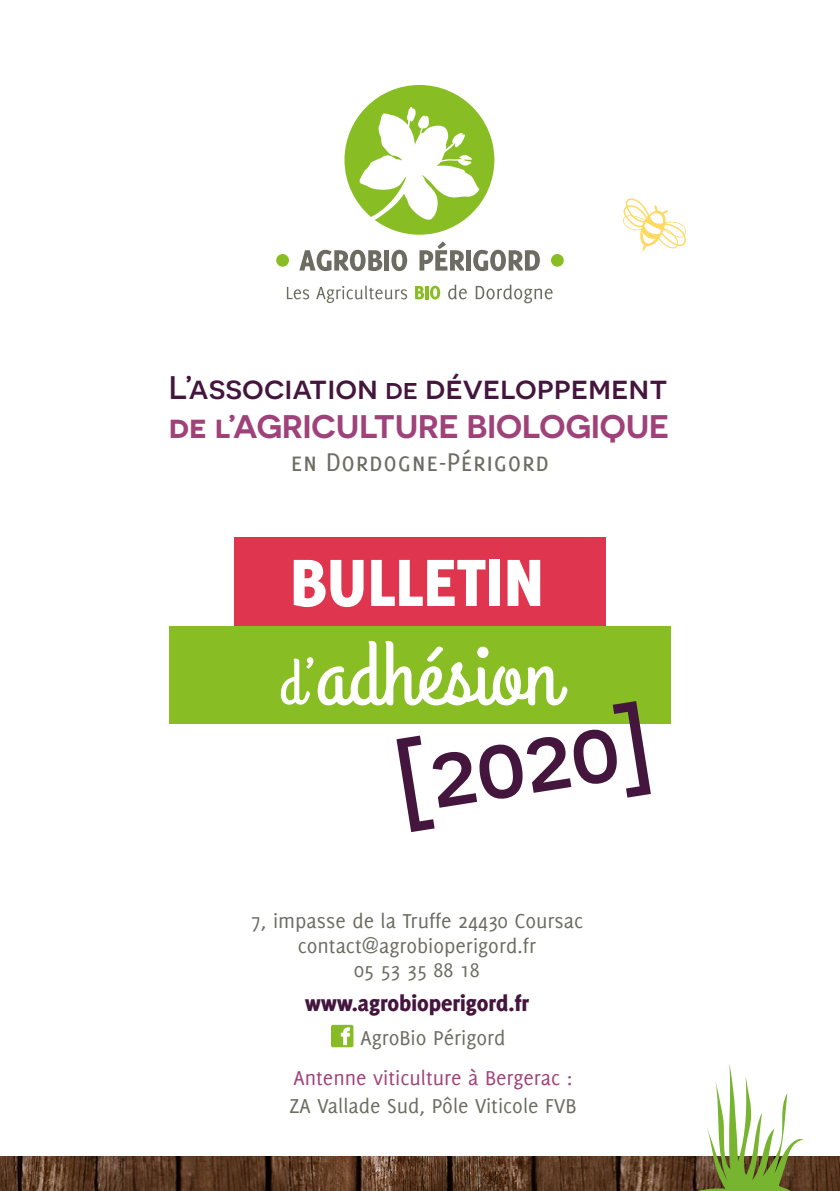
<style>
.page{position:relative;width:840px;height:1191px;background:#fff}
.page>*{position:absolute;margin:0;border:0;box-sizing:border-box;transform-origin:0 0}
.t1{font:93px "Grand Hotel";color:#fff}
.t2{font:500 93px "Novecentosanswide";color:#44163d}
.t3{font:800 73px "Delicious";color:#fff}
.t4{font:500 32.6px/39.2px "Novecentosanswide";color:#44163d}
.t5{font:28px "Delicious Small Caps";color:#6c6c63}
.t6{font:800 24px "Delicious";color:#44163d}
.t7{font:22px/24px "Delicious";color:#6c6c63;text-align:center}
.t8{font:22px "Delicious";color:#9f427a}
.s1{font-size:28.6px}
.s2{font-weight:600;color:#9f427a}
.s3{font-size:66.4px}
</style>
<div class="page">
<img style="left:0;top:1156px;width:839px;height:35px">
<svg style="left:344px;top:85px;width:150px;height:150px"></svg>
<div style="left:276px;top:254px;width:13px;height:13px;background:#89bd24;border-radius:50%"></div>
<svg style="left:299px;top:250px;width:83px;height:21px"></svg>
<div style="left:384px;top:250px;width:5px;height:20px;background:#6c6c63"></div>
<svg style="left:391px;top:250px;width:16px;height:21px"></svg>
<svg style="left:419px;top:241px;width:45px;height:29px"></svg>
<hr style="left:466px;top:250px;width:4px;height:20px;background:#6c6c63">
<svg style="left:473px;top:250px;width:66px;height:21px"></svg>
<div style="left:550px;top:254px;width:13px;height:13px;background:#89bd24;border-radius:50%"></div>
<svg style="left:287px;top:287px;width:22px;height:12px"></svg>
<svg style="left:316px;top:286px;width:91px;height:17px"></svg>
<svg style="left:415px;top:286px;width:25px;height:13px"></svg>
<svg style="left:448px;top:285px;width:18px;height:14px"></svg>
<svg style="left:475px;top:285px;width:77px;height:18px"></svg>
<svg style="left:697px;top:1063px;width:106px;height:128px"></svg>
<svg style="left:622px;top:198px;width:64px;height:53px"></svg>
<svg style="left:331px;top:1024px;width:22px;height:23px"></svg>
<div style="left:234px;top:538px;width:371px;height:97px;background:#e0354e"></div>
<div style="left:169px;top:626px;width:501px;height:97px;background:#89bd24"></div>
<h3 class="t4" style="left:169px;top:367px;width:501px">L’association <span class="s1">de</span> développement <span class="s2">de l’AGRICULTURE BIOLOGIQUE</span></h3>
<p class="t5" style="left:290px;top:446px;width:260px">en Dordogne-Périgord</p>
<h2 class="t3" style="left:290px;top:540px;width:256px">BULLETIN</h2>
<h1 class="t1" style="left:279px;top:615px;width:280px"><span class="s3">d’</span>adhésion</h1>
<h1 class="t2" style="left:385px;top:727px;width:261px;rotate:-9deg">[2020]</h1>
<p class="t7" style="left:251px;top:909px;width:333px">7, impasse de la Truffe 24430 Coursac contact@agrobioperigord.fr<br>05 53 35 88 18</p>
<p class="t6" style="left:304px;top:988px;width:226px">www.agrobioperigord.fr</p>
<p class="t7" style="left:360px;top:1025px;width:146px">AgroBio Périgord</p>
<p class="t8" style="left:293px;top:1065px;width:280px">Antenne viticulture à Bergerac :</p>
<p class="t7" style="left:289px;top:1093px;width:288px">ZA Vallade Sud, Pôle Viticole FVB</p>
</div>
